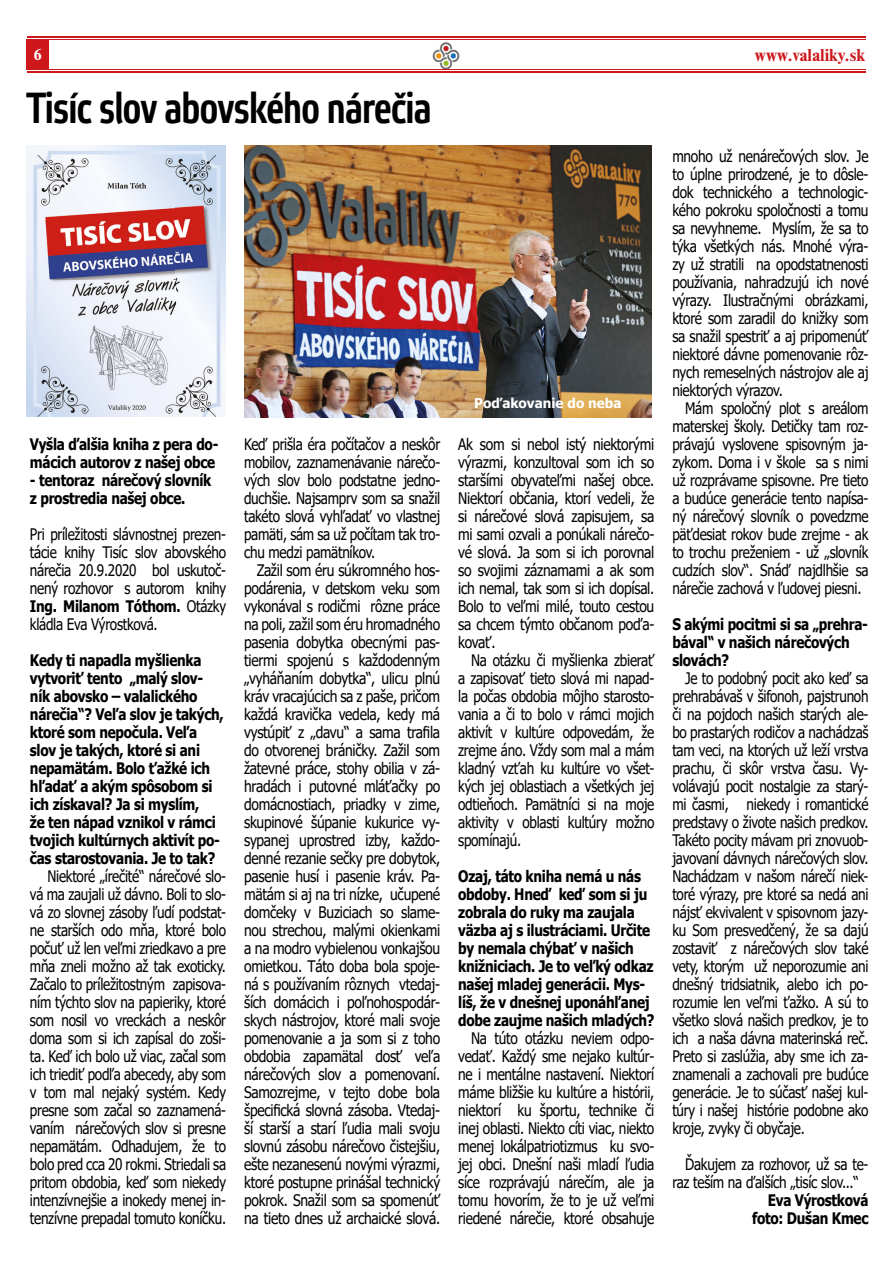
<style>
.page{position:relative;width:893px;height:1263px;background:#fff}
.page>*{position:absolute;margin:0;border:0;box-sizing:border-box;transform-origin:0 0}
.t1{font:500 43.5px "Etelka Narrow";letter-spacing:-.01em;color:#000}
.t2{font:700 18px "Nimbus Roman DOT";color:#cd171a}
.t3{font:700 16.5px "Nimbus Roman DOT";color:#fff}
.t4{font:15.9px/18px "Tahoma";letter-spacing:-.02em;color:#000;text-align:justify;scale:.85 1}
.t5{font:15.9px/18px "Tahoma";letter-spacing:-.02em;color:#000;text-align:justify;scale:.87 1}
.t6{font:15.9px/18px "Tahoma";letter-spacing:-.02em;color:#000;text-align:justify;scale:.86 1}
.t7{font:700 15.9px/18px "Tahoma";letter-spacing:-.02em;color:#000;scale:.85 1}
.t8{font:700 13.5px "Tahoma";color:#fff}
.s1{font-weight:700}
</style>
<div class="page">
<hr style="left:27px;top:69px;width:838px;height:1px;background:#cd171a">
<hr style="left:27px;top:71px;width:838px;height:2px;background:#cd171a">
<hr style="left:27px;top:39px;width:838px;height:1px;background:#cd171a">
<hr style="left:27px;top:37px;width:838px;height:1px;background:#cd171a">
<div style="left:27px;top:39px;width:22px;height:31px;background:#cd171a"></div>
<img style="left:432px;top:42px;width:28px;height:27px">
<img style="left:26px;top:145px;width:199px;height:272px">
<img style="left:244px;top:145px;width:407px;height:272px">
<p class="t3" style="left:34px;top:46px;width:10px">26</p>
<p class="t2" style="left:755px;top:45px;width:112px">www.valaliky.sk</p>
<h1 class="t1" style="left:27px;top:83px;width:406px">Tisíc slov abovského nárečia</h1>
<p class="t7" style="left:30px;top:436px;width:223px">Vyšla ďalšia kniha z pera do&shy;mácich autorov z našej obce</p>
<p class="t7" style="left:30px;top:472px;width:215px">- tentoraz nárečový slovník z prostredia našej obce.</p>
<p class="t4" style="left:30px;top:526px;width:232px">Pri príležitosti slávnostnej prezen&shy;tácie knihy Tisíc slov abovského nárečia 20.9.2020 bol uskutoč&shy;nený rozhovor s autorom knihy <span class="s1">Ing. Milanom Tóthom.</span> Otázky kládla Eva Výrostková.</p>
<p class="t7" style="left:30px;top:652px;width:230px">Kedy ti napadla myšlienka vytvoriť tento „malý slov&shy;ník abovsko – valalického nárečia“? Veľa slov je takých, ktoré som nepočula. Veľa slov je takých, ktoré si ani nepamätám. Bolo ťažké ich hľadať a akým spôsobom si ich získaval? Ja si myslím,<br>že ten nápad vznikol v rámci tvojich kultúrnych aktivít po&shy;čas starostovania. Je to tak?</p>
<p class="t4" style="left:30px;top:868px;width:232px;text-indent:18px">Niektoré „írečité“ nárečové slo&shy;vá ma zaujali už dávno. Boli to slo&shy;vá zo slovnej zásoby ľudí podstat&shy;ne starších odo mňa, ktoré bolo počuť už len veľmi zriedkavo a pre mňa zneli možno až tak exoticky.<br>Začalo to príležitostným zapisova&shy;ním týchto slov na papieriky, ktoré som nosil vo vreckách a neskôr doma som si ich zapísal do zoši&shy;ta. Keď ich bolo už viac, začal som ich triediť podľa abecedy, aby som v tom mal nejaký systém. Kedy presne som začal so zaznamená&shy;vaním nárečových slov si presne nepamätám. Odhadujem, že to bolo pred cca 20 rokmi. Striedali sa pritom obdobia, keď som niekedy intenzívnejšie a inokedy menej in&shy;tenzívne prepadal tomuto koníčku.</p>
<p class="t4" style="left:244px;top:436px;width:232px">Keď prišla éra počítačov a neskôr mobilov, zaznamenávanie nárečo&shy;vých slov bolo podstatne jedno&shy;duchšie. Najsamprv som sa snažil takéto slová vyhľadať vo vlastnej pamäti, sám sa už počítam tak tro&shy;chu medzi pamätníkov.</p>
<p class="t5" style="left:244px;top:562px;width:227px;text-indent:13px">Zažil som éru súkromného hos&shy;podárenia, v detskom veku som vykonával s rodičmi rôzne práce na poli, zažil som éru hromadného pasenia dobytka obecnými pas&shy;tiermi spojenú s každodenným „vyháňaním dobytka“, ulicu plnú kráv vracajúcich sa z paše, pričom každá kravička vedela, kedy má vystúpiť z „davu“ a sama trafila do otvorenej bráničky. Zažil som žatevné práce, stohy obilia v zá&shy;hradách i putovné mláťačky po domácnostiach, priadky v zime, skupinové šúpanie kukurice vy&shy;sypanej uprostred izby, každo&shy;denné rezanie sečky pre dobytok, pasenie husí i pasenie kráv. Pa&shy;mätám si aj na tri nízke, učupené domčeky v Buziciach so slame&shy;nou strechou, malými okienkami a na modro vybielenou vonkajšou omietkou. Táto doba bola spoje&shy;ná s používaním rôznych vtedaj&shy;ších domácich i poľnohospodár&shy;skych nástrojov, ktoré mali svoje pomenovanie a ja som si z toho obdobia zapamätal dosť veľa nárečových slov a pomenovaní.<br>Samozrejme, v tejto dobe bola špecifická slovná zásoba. Vtedaj&shy;ší starší a starí ľudia mali svoju slovnú zásobu nárečovo čistejšiu, ešte nezanesenú novými výrazmi, ktoré postupne prinášal technický pokrok. Snažil som sa spomenúť na tieto dnes už archaické slová.</p>
<p class="t8" style="left:474px;top:394px;width:149px">Poďakovanie do neba</p>
<p class="t5" style="left:458px;top:436px;width:227px">Ak som si nebol istý niektorými výrazmi, konzultoval som ich so staršími obyvateľmi našej obce.<br>Niektorí občania, ktorí vedeli, že si nárečové slová zapisujem, sa mi sami ozvali a ponúkali nárečo&shy;vé slová. Ja som si ich porovnal so svojimi záznamami a ak som ich nemal, tak som si ich dopísal.<br>Bolo to veľmi milé, touto cestou sa chcem týmto občanom poďa&shy;kovať.</p>
<p class="t4" style="left:458px;top:652px;width:232px;text-indent:13px">Na otázku či myšlienka zbierať a zapisovať tieto slová mi napad&shy;la počas obdobia môjho starosto&shy;vania a či to bolo v rámci mojich aktivít v kultúre odpovedám, že zrejme áno. Vždy som mal a mám kladný vzťah ku kultúre vo všet&shy;kých jej oblastiach a všetkých jej odtieňoch. Pamätníci si na moje aktivity v oblasti kultúry možno spomínajú.</p>
<p class="t7" style="left:458px;top:868px;width:232px">Ozaj, táto kniha nemá u nás obdoby. Hneď keď som si ju zobrala do ruky ma zaujala väzba aj s ilustráciami. Určite by nemala chýbať v našich knižniciach. Je to veľký odkaz našej mladej generácii. Mys&shy;líš, že v dnešnej uponáhľanej dobe zaujme našich mladých?</p>
<p class="t6" style="left:458px;top:1030px;width:230px;text-indent:13px">Na túto otázku neviem odpo&shy;vedať. Každý sme nejako kultúr&shy;ne i mentálne nastavení. Niektorí máme bližšie ku kultúre a histórii, niektorí ku športu, technike či inej oblasti. Niekto cíti viac, niekto menej lokálpatriotizmus ku svo&shy;jej obci. Dnešní naši mladí ľudia síce rozprávajú nárečím, ale ja tomu hovorím, že to je už veľmi riedené nárečie, ktoré obsahuje</p>
<p class="t6" style="left:672px;top:148px;width:230px">mnoho už nenárečových slov. Je to úplne prirodzené, je to dôsle&shy;dok technického a technologic&shy;kého pokroku spoločnosti a tomu sa nevyhneme. Myslím, že sa to týka všetkých nás. Mnohé výra&shy;zy už stratili na opodstatnenosti používania, nahradzujú ich nové výrazy. Ilustračnými obrázkami, ktoré som zaradil do knižky som sa snažil spestriť a aj pripomenúť niektoré dávne pomenovanie rôz&shy;nych remeselných nástrojov ale aj niektorých výrazov.</p>
<p class="t4" style="left:672px;top:400px;width:232px;text-indent:13px">Mám spoločný plot s areálom materskej školy. Detičky tam roz&shy;právajú vyslovene spisovným ja&shy;zykom. Doma i v škole sa s nimi už rozprávame spisovne. Pre tieto a budúce generácie tento napísa&shy;ný nárečový slovník o povedzme päťdesiat rokov bude zrejme - ak to trochu preženiem - už „slovník cudzích slov“. Snáď najdlhšie sa nárečie zachová v ľudovej piesni.</p>
<p class="t7" style="left:672px;top:616px;width:232px">S akými pocitmi si sa „prehra&shy;bával“ v našich nárečových slovách?</p>
<p class="t4" style="left:672px;top:670px;width:232px;text-indent:13px">Je to podobný pocit ako keď sa prehrabávaš v šifonoh, pajstrunoh či na pojdoch našich starých ale&shy;bo prastarých rodičov a nachádzaš tam veci, na ktorých už leží vrstva prachu, či skôr vrstva času. Vy&shy;volávajú pocit nostalgie za starý&shy;mi časmi, niekedy i romantické predstavy o živote našich predkov.<br>Takéto pocity mávam pri znovuob&shy;javovaní dávnych nárečových slov.<br>Nachádzam v našom nárečí niek&shy;toré výrazy, pre ktoré sa nedá ani nájsť ekvivalent v spisovnom jazy&shy;ku Som presvedčený, že sa dajú zostaviť z nárečových slov také vety, ktorým už neporozumie ani dnešný tridsiatnik, alebo ich po&shy;rozumie len veľmi ťažko. A sú to všetko slová našich predkov, je to ich a naša dávna materinská reč.<br>Preto si zaslúžia, aby sme ich za&shy;znamenali a zachovali pre budúce generácie. Je to súčasť našej kul&shy;túry i našej histórie podobne ako kroje, zvyky či obyčaje.</p>
<p class="t4" style="left:672px;top:1156px;width:232px;text-indent:13px">Ďakujem za rozhovor, už sa te&shy;raz teším na ďalších „tisíc slov...“</p>
<p class="t7" style="left:752px;top:1192px;width:138px;text-align:right">Eva Výrostková foto: Dušan Kmec</p>
</div>
